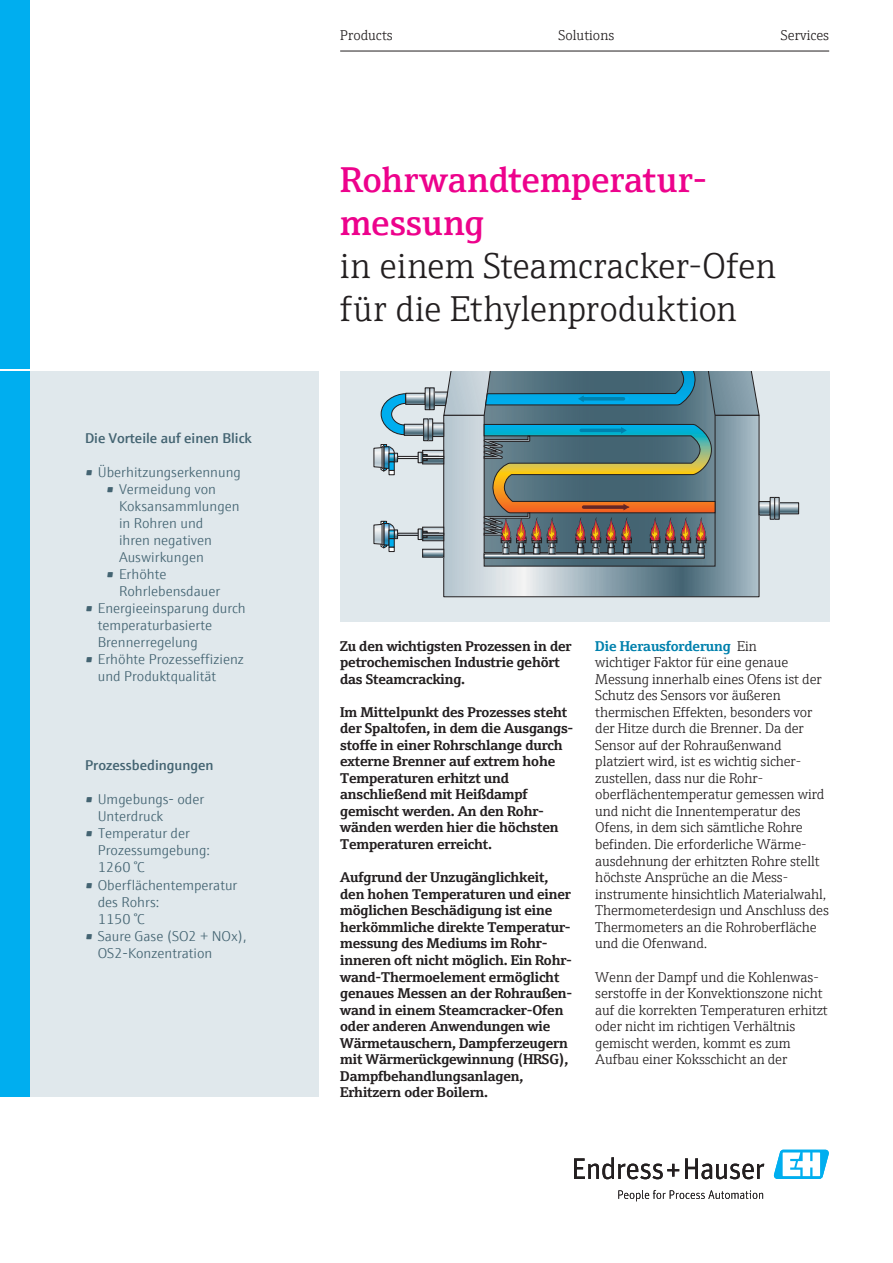
<style>
.page{position:relative;width:893px;height:1263px;background:#fff}
.page>*{position:absolute;margin:0;border:0;box-sizing:border-box;transform-origin:0 0}
.t1{font:300 36px/43.2px "E+H Serif";color:#231f20}
.t2{font:600 36px/43.2px "E+H Serif";color:#ed028c}
.t3{font:300 14.25px/16.5px "E+H Serif";letter-spacing:-.01em;color:#231f20}
.t4{font:700 14.25px/16.5px "E+H Serif";letter-spacing:-.01em;color:#231f20}
.t5{font:300 14.25px/17px "E+H Sans";color:#446472}
.t6{font:600 14.25px "E+H Sans";color:#446472}
.s1{font-weight:700;color:#0081ad}
</style>
<div class="page">
<hr style="left:340px;top:51px;width:489px;height:1px;background:#231f20">
<div style="left:0;top:0;width:30px;height:369px;background:#00aeef"></div>
<svg style="left:574px;top:1157px;width:105px;height:22px"></svg>
<svg style="left:685px;top:1158px;width:79px;height:21px"></svg>
<svg style="left:618px;top:1190px;width:145px;height:11px"></svg>
<svg style="left:773px;top:1150px;width:56px;height:29px"></svg>
<div style="left:30px;top:371px;width:289px;height:725px;background:#e0e8ec"></div>
<div style="left:0;top:371px;width:30px;height:725px;background:#00aeef"></div>
<div style="left:340px;top:371px;width:489px;height:250px;background:#e0e8ec"></div>
<svg style="left:443px;top:566px;width:317px;height:32px"></svg>
<div style="left:397px;top:456px;width:47px;height:3px;border:1px solid #231f20"></div>
<svg style="left:373px;top:444px;width:25px;height:31px"></svg>
<div style="left:382px;top:446px;width:2px;height:23px;border:1px solid #231f20"></div>
<svg style="left:406px;top:427px;width:11px;height:7px"></svg>
<div style="left:404px;top:424px;width:20px;height:12px;border:1px solid #231f20"></div>
<div style="left:397px;top:533px;width:47px;height:3px;border:1px solid #231f20"></div>
<svg style="left:373px;top:521px;width:25px;height:31px"></svg>
<div style="left:382px;top:523px;width:2px;height:22px;border:1px solid #231f20"></div>
<svg style="left:781px;top:504px;width:16px;height:8px"></svg>
<div style="left:779px;top:502px;width:20px;height:12px;border:1px solid #231f20"></div>
<svg style="left:772px;top:499px;width:1px;height:19px"></svg>
<div style="left:770px;top:497px;width:5px;height:23px;border:1px solid #231f20"></div>
<svg style="left:776px;top:499px;width:2px;height:19px"></svg>
<div style="left:774px;top:497px;width:6px;height:23px;border:1px solid #231f20"></div>
<svg style="left:407px;top:396px;width:10px;height:7px"></svg>
<div style="left:405px;top:393px;width:21px;height:12px;border:1px solid #231f20"></div>
<svg style="left:417px;top:371px;width:353px;height:195px;background:#778c90"></svg>
<svg style="left:380px;top:393px;width:26px;height:42px"></svg>
<p class="t6" style="left:85px;top:427px;width:168px">Die Vorteile auf einen Blick</p>
<p class="t5" style="left:85px;top:462px;width:157px">• Überhitzungserkennung</p>
<p class="t5" style="left:119px;top:479px;width:122px;text-indent:-13px">• Vermeidung von<br>Koksansammlungen in Rohren und<br>ihren negativen<br>Auswirkungen</p>
<p class="t5" style="left:119px;top:564px;width:103px;text-indent:-13px">• Erhöhte<br>Rohrlebensdauer</p>
<p class="t5" style="left:98px;top:598px;width:150px;text-indent:-13px">• Energieeinsparung durch temperaturbasierte<br>Brennerregelung</p>
<p class="t5" style="left:98px;top:649px;width:148px;text-indent:-13px">• Erhöhte Prozesseffizienz und Produktqualität</p>
<p class="t6" style="left:85px;top:754px;width:130px">Prozessbedingungen</p>
<p class="t5" style="left:98px;top:790px;width:108px;text-indent:-13px">• Umgebungs- oder<br>Unterdruck</p>
<p class="t5" style="left:98px;top:824px;width:114px;text-indent:-13px">• Temperatur der<br>Prozessumgebung:<br>1260 °C</p>
<p class="t5" style="left:98px;top:875px;width:141px;text-indent:-13px">• Oberflächentemperatur des Rohrs:<br>1150 °C</p>
<p class="t5" style="left:98px;top:926px;width:150px;text-indent:-13px">• Saure Gase (SO2 + NOx),<br>OS2-Konzentration</p>
<p class="t3" style="left:340px;top:26px;width:54px">Products</p>
<p class="t3" style="left:558px;top:26px;width:57px">Solutions</p>
<p class="t3" style="left:781px;top:26px;width:50px">Services</p>
<h1 class="t2" style="left:340px;top:155px;width:369px">Rohrwandtemperatur&shy;messung</h1>
<h1 class="t1" style="left:340px;top:242px;width:438px">in einem Steamcracker-Ofen für die Ethylenproduktion</h1>
<p class="t4" style="left:340px;top:637px;width:233px">Zu den wichtigsten Prozessen in der petrochemischen Industrie gehört das Steamcracking.</p>
<p class="t4" style="left:340px;top:703px;width:235px">Im Mittelpunkt des Prozesses steht der Spaltofen, in dem die Ausgangs&shy;stoffe in einer Rohrschlange durch externe Brenner auf extrem hohe<br>Temperaturen erhitzt und anschließend mit Heißdampf gemischt werden. An den Rohr&shy;wänden werden hier die höchsten<br>Temperaturen erreicht.</p>
<p class="t4" style="left:340px;top:868px;width:234px">Aufgrund der Unzugänglichkeit, den hohen Temperaturen und einer möglichen Beschädigung ist eine herkömmliche direkte Temperatur&shy;messung des Mediums im Rohr&shy;inneren oft nicht möglich. Ein Rohr&shy;wand-Thermoelement ermöglicht genaues Messen an der Rohraußen&shy;wand in einem Steamcracker-Ofen oder anderen Anwendungen wie<br>Wärmetauschern, Dampferzeugern mit Wärmerückgewinnung (HRSG),<br>Dampfbehandlungsanlagen,<br>Erhitzern oder Boilern.</p>
<p class="t3" style="left:595px;top:637px;width:235px"><span class="s1">Die Herausforderung</span> Ein<br>wichtiger Faktor für eine genaue Messung innerhalb eines Ofens ist der Schutz des Sensors vor äußeren thermischen Effekten, besonders vor der Hitze durch die Brenner. Da der Sensor auf der Rohraußenwand platziert wird, ist es wichtig sicher&shy;zustellen, dass nur die Rohr&shy;oberflächentemperatur gemessen wird und nicht die Innentemperatur des Ofens, in dem sich sämtliche Rohre befinden. Die erforderliche Wärme&shy;ausdehnung der erhitzten Rohre stellt höchste Ansprüche an die Mess&shy;instrumente hinsichtlich Materialwahl, Thermometerdesign und Anschluss des Thermometers an die Rohroberfläche und die Ofenwand.</p>
<p class="t3" style="left:595px;top:967px;width:234px">Wenn der Dampf und die Kohlenwas&shy;serstoffe in der Konvektionszone nicht auf die korrekten Temperaturen erhitzt oder nicht im richtigen Verhältnis gemischt werden, kommt es zum Aufbau einer Koksschicht an der</p>
</div>
